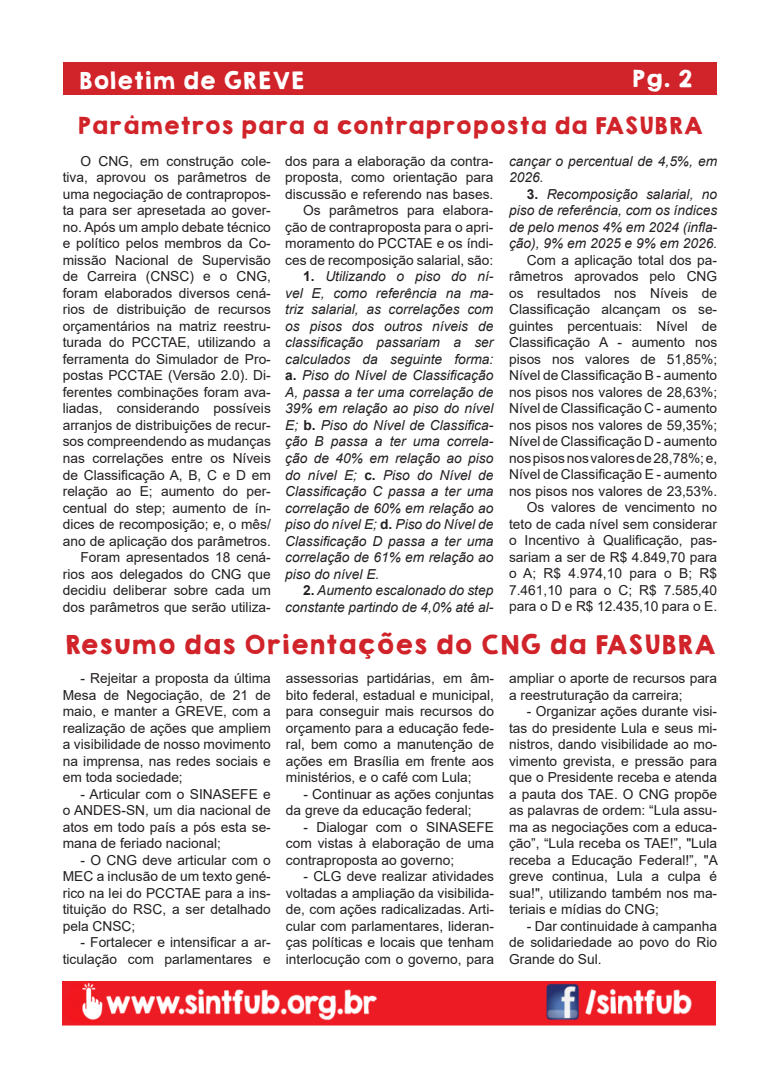
<style>
.page{position:relative;width:780px;height:1088px;background:#fff}
.page>*{position:absolute;margin:0;border:0;box-sizing:border-box;transform-origin:0 0}
.t1{font:23.75px "KGHAPPY Solid";color:#d1232a}
.t2{font:21.25px "KGHAPPY Solid";color:#d1232a}
.t3{font:21.25px "KGHAPPY Solid";color:#fff}
.texto_1{font:13.75px/16.5px "Arial";color:#231f20;text-align:justify}
.texto_1-2{font:italic 13.75px/16.5px "Arial";color:#231f20;text-align:justify}
.s1{font-weight:700;font-style:normal}
</style>
<div class="page">
<div style="left:63px;top:63px;width:653px;height:32px;background:#d1232a"></div>
<img style="left:63px;top:982px;width:653px;height:43px">
<p class="t3" style="left:78px;top:64px;width:228px">Boletim de GREVE</p>
<p class="t3" style="left:631px;top:63px;width:63px">Pg. 2</p>
<p class="t2" style="left:77px;top:109px;width:627px">Parâmetros para a contraproposta da FASUBRA</p>
<p class="texto_1" style="left:63px;top:153px;width:210px;text-indent:18px">O CNG, em construção cole&shy;tiva, aprovou os parâmetros de uma negociação de contrapropos&shy;ta para ser apresetada ao gover&shy;no. Após um amplo debate técnico e político pelos membros da Co&shy;missão Nacional de Supervisão de Carreira (CNSC) e o CNG, foram elaborados diversos cená&shy;rios de distribuição de recursos orçamentários na matriz reestru&shy;turada do PCCTAE, utilizando a ferramenta do Simulador de Pro&shy;postas PCCTAE (Versão 2.0). Di&shy;ferentes combinações foram ava&shy;liadas, considerando possíveis arranjos de distribuições de recur&shy;sos compreendendo as mudanças nas correlações entre os Níveis de Classificação A, B, C e D em relação ao E; aumento do per&shy;centual do step; aumento de ín&shy;dices de recomposição; e, o mês/ ano de aplicação dos parâmetros.</p>
<p class="texto_1" style="left:63px;top:549px;width:210px;text-indent:18px">Foram apresentados 18 cená&shy;rios aos delegados do CNG que decidiu deliberar sobre cada um dos parâmetros que serão utiliza-</p>
<p class="texto_1" style="left:285px;top:153px;width:210px">dos para a elaboração da contra&shy;proposta, como orientação para discussão e referendo nas bases.</p>
<p class="texto_1" style="left:285px;top:202px;width:210px;text-indent:18px">Os parâmetros para elabora&shy;ção de contraproposta para o apri&shy;moramento do PCCTAE e os índi&shy;ces de recomposição salarial, são:</p>
<p class="texto_1-2" style="left:285px;top:269px;width:210px;text-indent:18px"><span class="s1">1.</span> Utilizando o piso do ní&shy;vel E, como referência na ma&shy;triz salarial, as correlações com os pisos dos outros níveis de classificação passariam a ser calculados da seguinte forma: <span class="s1">a.</span> Piso do Nível de Classificação A, passa a ter uma correlação de 39% em relação ao piso do nível E; <span class="s1">b.</span> Piso do Nível de Classifica&shy;ção B passa a ter uma correla&shy;ção de 40% em relação ao piso do nível E; <span class="s1">c.</span> Piso do Nível de Classificação C passa a ter uma correlação de 60% em relação ao piso do nível E; <span class="s1">d.</span> Piso do Nível de Classificação D passa a ter uma correlação de 61% em relação ao piso do nível E.</p>
<p class="texto_1-2" style="left:285px;top:582px;width:210px;text-align:right"><span class="s1">2.</span> Aumento escalonado do step constante partindo de 4,0% até al-</p>
<p class="texto_1-2" style="left:509px;top:153px;width:210px">cançar o percentual de 4,5%, em<br>2026.</p>
<p class="texto_1-2" style="left:509px;top:186px;width:210px;text-indent:18px"><span class="s1">3.</span> Recomposição salarial, no piso de referência, com os índices de pelo menos 4% em 2024 (infla&shy;ção), 9% em 2025 e 9% em 2026.</p>
<p class="texto_1" style="left:509px;top:252px;width:210px;text-indent:18px">Com a aplicação total dos pa&shy;râmetros aprovados pelo CNG os resultados nos Níveis de Classificação alcançam os se&shy;guintes percentuais: Nível de Classificação A - aumento nos pisos nos valores de 51,85%; Nível de Classificação B - aumento nos pisos nos valores de 28,63%; Nível de Classificação C - aumento nos pisos nos valores de 59,35%; Nível de Classificação D - aumento nos pisos nos valores de 28,78%; e, Nível de Classificação E - aumento nos pisos nos valores de 23,53%.</p>
<p class="texto_1" style="left:509px;top:499px;width:210px;text-indent:18px">Os valores de vencimento no teto de cada nível sem considerar o Incentivo à Qualificação, pas&shy;sariam a ser de R$ 4.849,70 para o A; R$ 4.974,10 para o B; R$ 7.461,10 para o C; R$ 7.585,40 para o D e R$ 12.435,10 para o E.</p>
<p class="t1" style="left:64px;top:626px;width:653px">Resumo das Orientações do CNG da FASUBRA</p>
<p class="texto_1" style="left:63px;top:670px;width:210px;text-indent:18px">- Rejeitar a proposta da última Mesa de Negociação, de 21 de maio, e manter a GREVE, com a realização de ações que ampliem a visibilidade de nosso movimento na imprensa, nas redes sociais e em toda sociedade;</p>
<p class="texto_1" style="left:63px;top:786px;width:210px;text-indent:18px">- Articular com o SINASEFE e o ANDES-SN, um dia nacional de atos em todo país a pós esta se&shy;mana de feriado nacional;</p>
<p class="texto_1" style="left:63px;top:852px;width:210px;text-indent:18px">- O CNG deve articular com o MEC a inclusão de um texto gené&shy;rico na lei do PCCTAE para a ins&shy;tituição do RSC, a ser detalhado pela CNSC;</p>
<p class="texto_1" style="left:63px;top:934px;width:210px;text-align:right">- Fortalecer e intensificar a ar&shy;ticulação com parlamentares e</p>
<p class="texto_1" style="left:286px;top:670px;width:210px">assessorias partidárias, em âm&shy;bito federal, estadual e municipal, para conseguir mais recursos do orçamento para a educação fede&shy;ral, bem como a manutenção de ações em Brasília em frente aos ministérios, e o café com Lula;</p>
<p class="texto_1" style="left:286px;top:786px;width:210px;text-indent:18px">- Continuar as ações conjuntas da greve da educação federal;</p>
<p class="texto_1" style="left:286px;top:819px;width:210px;text-indent:18px">- Dialogar com o SINASEFE com vistas à elaboração de uma contraproposta ao governo;</p>
<p class="texto_1" style="left:286px;top:868px;width:210px;text-indent:18px">- CLG deve realizar atividades voltadas a ampliação da visibilida&shy;de, com ações radicalizadas. Arti&shy;cular com parlamentares, lideran&shy;ças políticas e locais que tenham interlocução com o governo, para</p>
<p class="texto_1" style="left:509px;top:670px;width:210px">ampliar o aporte de recursos para a reestruturação da carreira;</p>
<p class="texto_1" style="left:509px;top:703px;width:210px;text-indent:18px">- Organizar ações durante visi&shy;tas do presidente Lula e seus mi&shy;nistros, dando visibilidade ao mo&shy;vimento grevista, e pressão para que o Presidente receba e atenda a pauta dos TAE. O CNG propõe as palavras de ordem: “Lula assu&shy;ma as negociações com a educa&shy;ção”, “Lula receba os TAE!”, "Lula receba a Educação Federal!”, "A greve continua, Lula a culpa é sua!", utilizando também nos ma&shy;teriais e mídias do CNG;</p>
<p class="texto_1" style="left:509px;top:918px;width:210px;text-indent:18px">- Dar continuidade à campanha de solidariedade ao povo do Rio Grande do Sul.</p>
</div>
